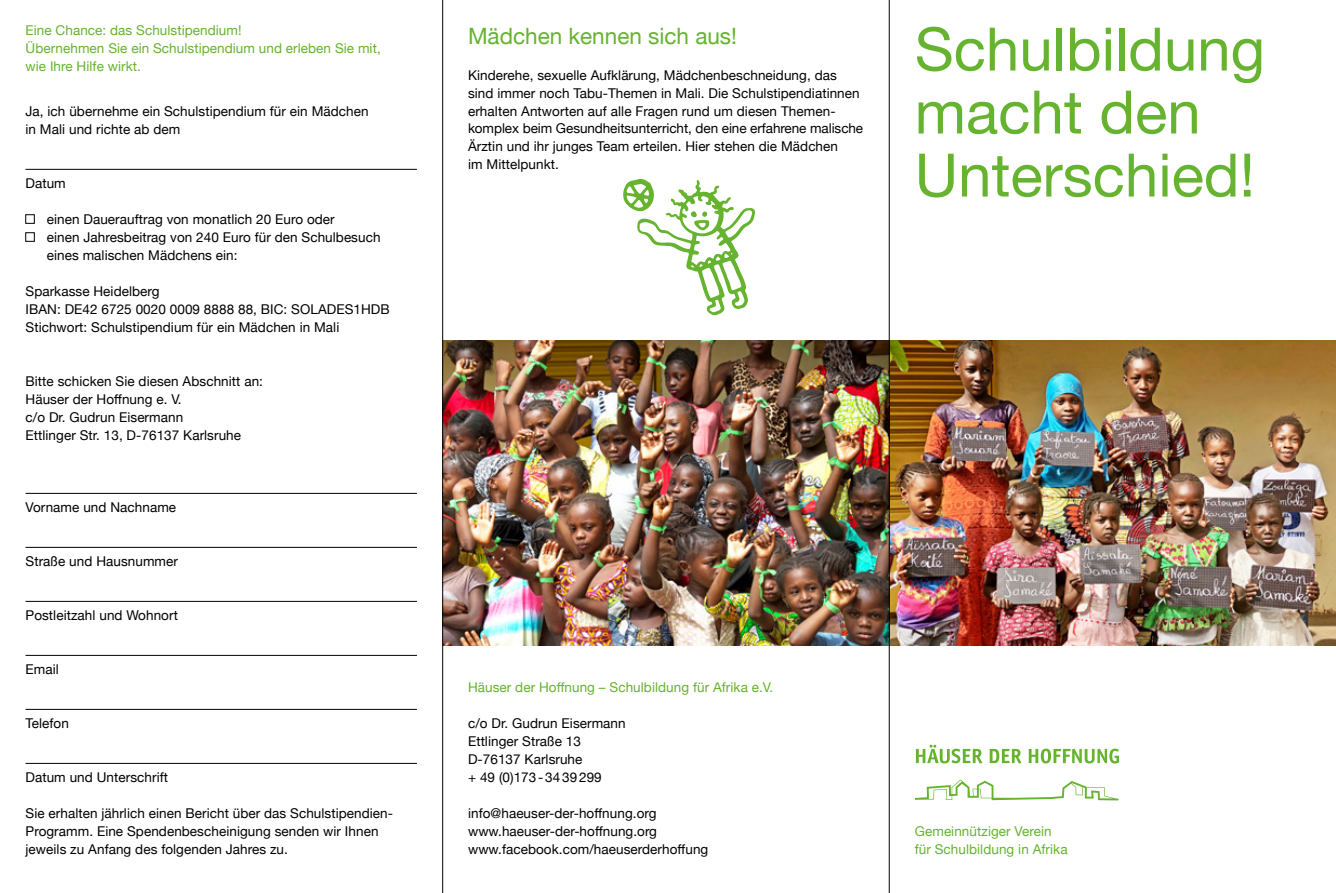
<style>
.page{position:relative;width:1336px;height:893px;background:#fff}
.page>*{position:absolute;margin:0;border:0;box-sizing:border-box;transform-origin:0 0}
.t1{font:60px/63px "Helvetica Neue";color:#65b32e}
.t2{font:22.5px "Helvetica Neue";color:#65b32e}
.t3{font:13.5px/18px "Helvetica Neue";letter-spacing:.005em;color:#000}
.t4{font:13.5px/18px "Helvetica Neue";letter-spacing:.005em;color:#65b32e}
</style>
<div class="page">
<img style="left:443px;top:340px;width:892px;height:306px">
<hr style="left:26px;top:169px;width:391px;height:1px;background:#000">
<div style="left:26px;top:215px;width:9px;height:9px;border:1px solid #000"></div>
<div style="left:26px;top:233px;width:9px;height:9px;border:1px solid #000"></div>
<hr style="left:26px;top:493px;width:391px;height:1px;background:#000">
<hr style="left:26px;top:547px;width:391px;height:1px;background:#000">
<hr style="left:26px;top:601px;width:391px;height:1px;background:#000">
<hr style="left:26px;top:655px;width:391px;height:1px;background:#000">
<hr style="left:26px;top:709px;width:391px;height:1px;background:#000">
<hr style="left:26px;top:763px;width:391px;height:1px;background:#000">
<svg style="left:623px;top:179px;width:132px;height:136px"></svg>
<svg style="left:915px;top:779px;width:203px;height:21px"></svg>
<svg style="left:915px;top:745px;width:67px;height:18px"></svg>
<svg style="left:989px;top:749px;width:32px;height:14px"></svg>
<svg style="left:1028px;top:749px;width:90px;height:14px"></svg>
<hr style="left:442px;top:0;width:1px;height:893px;background:#000">
<hr style="left:888px;top:0;width:1px;height:893px;background:#000">
<p class="t4" style="left:26px;top:21px;width:357px">Eine Chance: das Schulstipendium!<br>Übernehmen Sie ein Schulstipendium und erleben Sie mit, wie Ihre Hilfe wirkt.</p>
<p class="t3" style="left:26px;top:102px;width:344px">Ja, ich übernehme ein Schulstipendium für ein Mädchen in Mali und richte ab dem</p>
<p class="t3" style="left:26px;top:174px;width:42px">Datum</p>
<p class="t3" style="left:47px;top:210px;width:335px">einen Dauerauftrag von monatlich 20 Euro oder<br>einen Jahresbeitrag von 240 Euro für den Schulbesuch eines malischen Mädchens ein:</p>
<p class="t3" style="left:26px;top:282px;width:366px">Sparkasse Heidelberg<br>IBAN: DE42 6725 0020 0009 8888 88, BIC: SOLADES1HDB<br>Stichwort: Schulstipendium für ein Mädchen in Mali</p>
<p class="t3" style="left:26px;top:372px;width:239px">Bitte schicken Sie diesen Abschnitt an:<br>Häuser der Hoffnung e. V.<br>c/o Dr. Gudrun Eisermann<br>Ettlinger Str. 13, D-76137 Karlsruhe</p>
<p class="t3" style="left:26px;top:498px;width:152px">Vorname und Nachname</p>
<p class="t3" style="left:26px;top:552px;width:154px">Straße und Hausnummer</p>
<p class="t3" style="left:26px;top:606px;width:154px">Postleitzahl und Wohnort</p>
<p class="t3" style="left:26px;top:660px;width:35px">Email</p>
<p class="t3" style="left:26px;top:714px;width:45px">Telefon</p>
<p class="t3" style="left:26px;top:768px;width:144px">Datum und Unterschrift</p>
<p class="t3" style="left:26px;top:804px;width:369px">Sie erhalten jährlich einen Bericht über das Schulstipendien-<br>Programm. Eine Spendenbescheinigung senden wir Ihnen jeweils zu Anfang des folgenden Jahres zu.</p>
<h2 class="t2" style="left:468px;top:19px;width:270px">Mädchen kennen sich aus!</h2>
<p class="t3" style="left:468px;top:66px;width:396px">Kinderehe, sexuelle Aufklärung, Mädchenbeschneidung, das sind immer noch Tabu-Themen in Mali. Die Schulstipendiatinnen erhalten Antworten auf alle Fragen rund um diesen Themen&shy;komplex beim Gesundheitsunterricht, den eine erfahrene malische Ärztin und ihr junges Team erteilen. Hier stehen die Mädchen<br>im Mittelpunkt.</p>
<h1 class="t1" style="left:914px;top:21px;width:352px">Schulbildung macht den<br>Unterschied!</h1>
<p class="t4" style="left:468px;top:678px;width:307px">Häuser der Hoffnung – Schulbildung für Afrika e.V.</p>
<p class="t3" style="left:468px;top:714px;width:159px">c/o Dr. Gudrun Eisermann<br>Ettlinger Straße 13<br>D-76137 Karlsruhe<br>+ 49 (0)173-3439299</p>
<p class="t3" style="left:468px;top:804px;width:242px">info@haeuser-der-hoffnung.org www.haeuser-der-hoffnung.org www.facebook.com/haeuserderhoffung</p>
<p class="t4" style="left:914px;top:822px;width:154px">Gemeinnütziger Verein für Schulbildung in Afrika</p>
</div>
